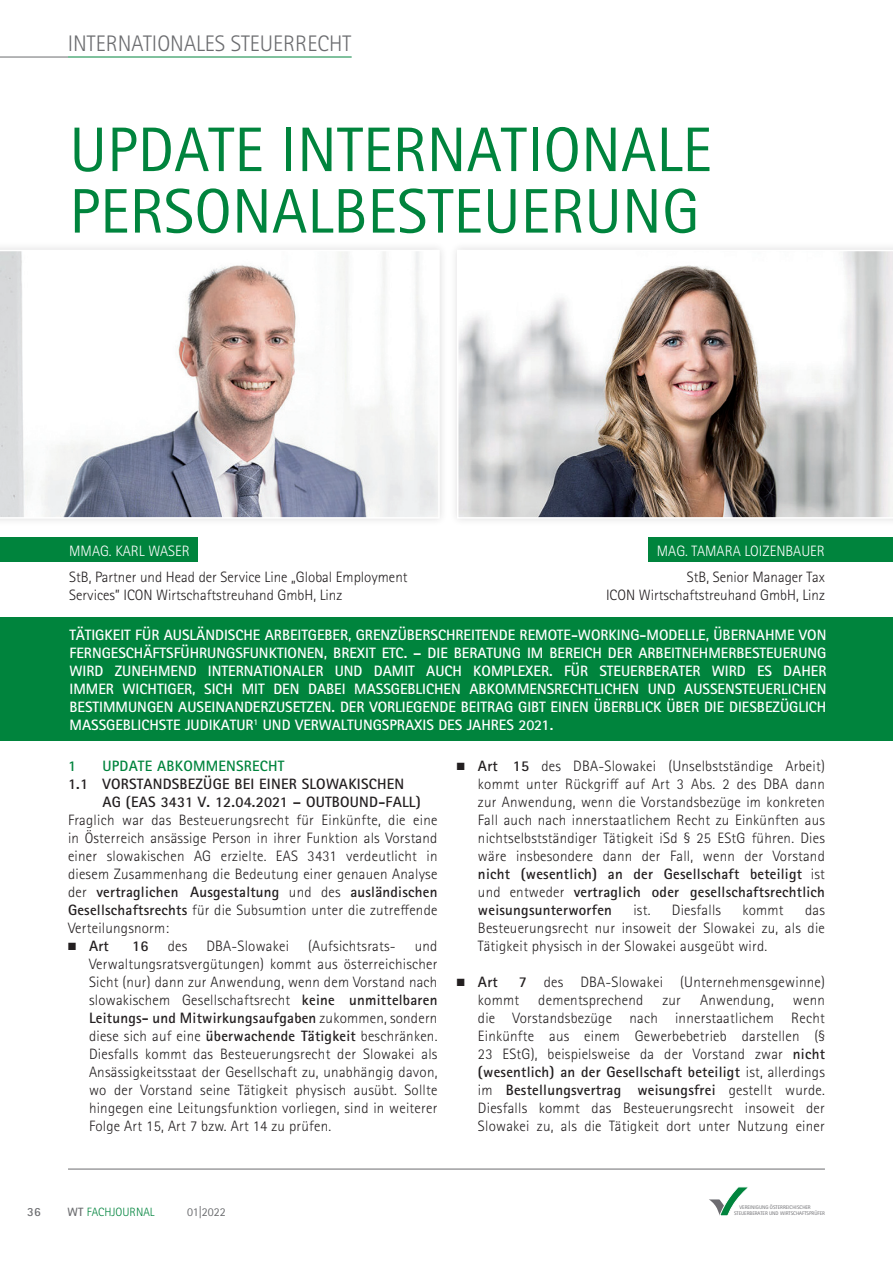
<style>
.page{position:relative;width:893px;height:1263px;background:#fff}
.page>*{position:absolute;margin:0;border:0;box-sizing:border-box;transform-origin:0 0}
.Artikel_Headline_Grü{font:63px "Rotis Sans Serif Std";letter-spacing:.005em;color:#00843d}
.headline{font:300 22.5px "Rotis Sans Serif Std";color:#6c6d70}
.endnote_text{font:300 15px/18px "Rotis Sans Serif Std";letter-spacing:.015em;color:#231f20;text-align:justify}
.endnote_text-2{font:700 15px/18px "Rotis Sans Serif Std";color:#fff;text-align:justify}
.lauftext{font:300 15px/18px "Rotis Sans Serif Std";color:#231f20}
.endnote_text-3{font:700 15px "Rotis Sans Serif Std";letter-spacing:.015em;color:#231f20}
.lauftext-2{font:300 15px "Rotis Sans Serif Std";color:#fff}
.endnote_text-4{font:700 15px "Rotis Sans Serif Std";letter-spacing:.015em;color:#00843d}
.t1{font:700 12.45px "Rotis Sans Serif Std";color:#6c6d70}
.t2{font:300 12px "Rotis Sans Serif Std";color:#00843d}
.t3{font:12px "Rotis Sans Serif Std";letter-spacing:-.01em;color:#6c6d70}
.t4{font:5.25px/6.3px "Rotis Sans Serif Std";color:#6b6b6f}
.s1{font-weight:700}
.s2{font-weight:700;color:#6c6d70}
.s3{color:#6c6d70}
</style>
<div class="page">
<hr style="left:0;top:57px;width:68px;height:1px;background:#6c6d70">
<hr style="left:68px;top:1169px;width:757px;height:1px;background:#6c6d70">
<svg style="left:709px;top:1187px;width:39px;height:29px"></svg>
<hr style="left:68px;top:57px;width:284px;height:1px;background:#00843d">
<div style="left:0;top:618px;width:893px;height:123px;background:#00843d"></div>
<div style="left:0;top:537px;width:197px;height:25px;background:#00843d"></div>
<div style="left:648px;top:537px;width:245px;height:25px;background:#00843d"></div>
<div style="left:0;top:241px;width:448px;height:286px;background:#f9f9f9"></div>
<svg style="left:0;top:251px;width:438px;height:267px"></svg>
<div style="left:449px;top:241px;width:444px;height:286px;background:#f9f9f9"></div>
<svg style="left:458px;top:251px;width:435px;height:267px"></svg>
<p class="headline" style="left:68px;top:30px;width:285px">INTERNATIONALES STEUERRECHT</p>
<p class="Artikel_Headline_Grü" style="left:70px;top:113px;width:644px">UPDATE INTERNATIONALE</p>
<p class="Artikel_Headline_Grü" style="left:70px;top:174px;width:631px">PERSONALBESTEUERUNG</p>
<p class="lauftext-2" style="left:69px;top:542px;width:122px">MMAG. KARL WASER</p>
<p class="lauftext" style="left:69px;top:568px;width:340px">StB, Partner und Head der Service Line „Global Employment<br>Services” ICON Wirtschaftstreuhand GmbH, Linz</p>
<p class="lauftext-2" style="left:657px;top:542px;width:170px">MAG. TAMARA LOIZENBAUER</p>
<p class="lauftext" style="left:687px;top:568px;width:140px">StB, Senior Manager Tax</p>
<p class="lauftext" style="left:606px;top:586px;width:220px">ICON Wirtschaftstreuhand GmbH, Linz</p>
<p class="endnote_text-2" style="left:70px;top:625px;width:758px">TÄTIGKEIT FÜR AUSLÄNDISCHE ARBEITGEBER, GRENZÜBERSCHREITENDE REMOTE-WORKING-MODELLE, ÜBERNAHME VON FERNGESCHÄFTSFÜHRUNGSFUNKTIONEN, BREXIT ETC. – DIE BERATUNG IM BEREICH DER ARBEITNEHMERBESTEUERUNG WIRD ZUNEHMEND INTERNATIONALER UND DAMIT AUCH KOMPLEXER. FÜR STEUERBERATER WIRD ES DAHER IMMER WICHTIGER, SICH MIT DEN DABEI MASSGEBLICHEN ABKOMMENSRECHTLICHEN UND AUSSENSTEUERLICHEN BESTIMMUNGEN AUSEINANDERZUSETZEN. DER VORLIEGENDE BEITRAG GIBT EINEN ÜBERBLICK ÜBER DIE DIESBEZÜGLICH MASSGEBLICHSTE JUDIKATUR<sup>1</sup> UND VERWALTUNGSPRAXIS DES JAHRES 2021.</p>
<p class="endnote_text-4" style="left:68px;top:756px;width:10px">1</p>
<p class="endnote_text-4" style="left:103px;top:756px;width:183px">UPDATE ABKOMMENSRECHT</p>
<p class="endnote_text-3" style="left:68px;top:774px;width:338px">1.1 VORSTANDSBEZÜGE BEI EINER SLOWAKISCHEN</p>
<p class="endnote_text-3" style="left:103px;top:792px;width:320px">AG (EAS 3431 V. 12.04.2021 – OUTBOUND-FALL)</p>
<p class="endnote_text" style="left:68px;top:811px;width:371px">Fraglich war das Besteuerungsrecht für Einkünfte, die eine in Österreich ansässige Person in ihrer Funktion als Vorstand einer slowakischen AG erzielte. EAS 3431 verdeutlicht in diesem Zusammenhang die Bedeutung einer genauen Analyse der <span class="s1">vertraglichen Ausgestaltung</span> und des <span class="s1">ausländischen Gesellschaftsrechts</span> für die Subsumtion unter die zutreffende Verteilungsnorm:</p>
<p class="endnote_text-3" style="left:68px;top:936px;width:42px">■ Art</p>
<p class="endnote_text-3" style="left:132px;top:936px;width:18px">16</p>
<p class="endnote_text" style="left:168px;top:937px;width:21px">des</p>
<p class="endnote_text" style="left:206px;top:937px;width:84px">DBA-Slowakei</p>
<p class="endnote_text" style="left:308px;top:937px;width:89px">(Aufsichtsrats-</p>
<p class="endnote_text" style="left:89px;top:937px;width:350px;text-indent:326px">und Verwaltungsratsvergütungen) kommt aus österreichischer Sicht (nur) dann zur Anwendung, wenn dem Vorstand nach slowakischem Gesellschaftsrecht <span class="s1">keine unmittelbaren Leitungs- und Mitwirkungsaufgaben</span> zukommen, sondern diese sich auf eine <span class="s1">überwachende Tätigkeit</span> beschränken.<br>Diesfalls kommt das Besteuerungsrecht der Slowakei als Ansässigkeitsstaat der Gesellschaft zu, unabhängig davon, wo der Vorstand seine Tätigkeit physisch ausübt. Sollte hingegen eine Leitungsfunktion vorliegen, sind in weiterer Folge Art 15, Art 7 bzw. Art 14 zu prüfen.</p>
<p class="endnote_text" style="left:478px;top:757px;width:348px;text-indent:-21px">■ <span class="s1">Art 15</span> des DBA-Slowakei (Unselbstständige Arbeit) kommt unter Rückgriff auf Art 3 Abs. 2 des DBA dann zur Anwendung, wenn die Vorstandsbezüge im konkreten Fall auch nach innerstaatlichem Recht zu Einkünften aus nichtselbstständiger Tätigkeit iSd § 25 EStG führen. Dies wäre insbesondere dann der Fall, wenn der Vorstand <span class="s1">nicht (wesentlich) an der Gesellschaft beteiligt</span> ist und entweder <span class="s1">vertraglich oder gesellschaftsrechtlich weisungsunterworfen</span></p>
<p class="endnote_text" style="left:633px;top:901px;width:19px">ist.</p>
<p class="endnote_text" style="left:672px;top:901px;width:51px">Diesfalls</p>
<p class="endnote_text" style="left:742px;top:901px;width:43px">kommt</p>
<p class="endnote_text" style="left:478px;top:901px;width:348px;text-indent:327px">das Besteuerungsrecht nur insoweit der Slowakei zu, als die Tätigkeit physisch in der Slowakei ausgeübt wird.</p>
<p class="endnote_text-3" style="left:457px;top:972px;width:42px">■ Art</p>
<p class="endnote_text" style="left:478px;top:973px;width:348px;text-indent:41px"><span class="s1">7</span> des DBA-Slowakei (Unternehmensgewinne) kommt</p>
<p class="endnote_text" style="left:538px;top:991px;width:107px">dementsprechend</p>
<p class="endnote_text" style="left:662px;top:991px;width:20px">zur</p>
<p class="endnote_text" style="left:700px;top:991px;width:75px">Anwendung,</p>
<p class="endnote_text" style="left:478px;top:991px;width:348px;text-indent:315px">wenn die Vorstandsbezüge nach innerstaatlichem Recht Einkünfte aus einem Gewerbebetrieb darstellen (§ 23 EStG), beispielsweise da der Vorstand zwar <span class="s1">nicht (wesentlich) an der Gesellschaft beteiligt</span> ist, allerdings im <span class="s1">Bestellungsvertrag weisungsfrei</span> gestellt wurde.<br>Diesfalls kommt das Besteuerungsrecht insoweit der Slowakei zu, als die Tätigkeit dort unter Nutzung einer</p>
<p class="t1" style="left:27px;top:1204px;width:15px">36</p>
<p class="t2" style="left:68px;top:1205px;width:88px"><span class="s2">WT</span> FACHJOURNAL</p>
<p class="t3" style="left:187px;top:1204px;width:40px">01|2022</p>
<p class="t4" style="left:734px;top:1204px;width:92px;text-indent:5px"><span class="s3">VEREINIGUNG</span> ÖSTERREICHISCHER<br>STEUERBERATER UND WIRTSCHAFTSPRÜFER</p>
</div>
